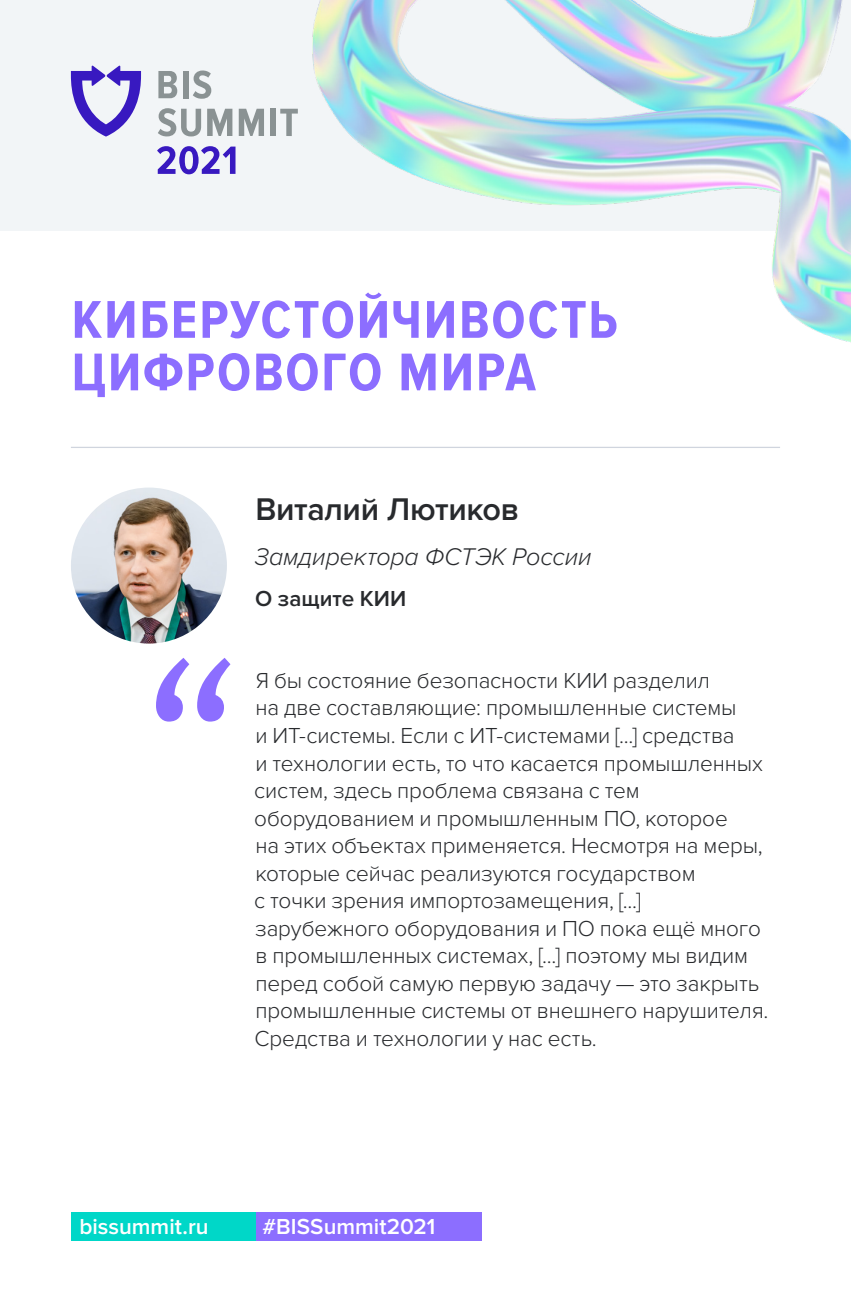
<style>
.page{position:relative;width:851px;height:1312px;background:#fff}
.page>*{position:absolute;margin:0;border:0;box-sizing:border-box;transform-origin:0 0}
.t1{font:700 55px/52.5px "Proxima Nova Cond";letter-spacing:.03em;color:#8c6eff}
.t2{font:600 32.5px "Proxima Nova";letter-spacing:-.015em;color:#282a2d}
.t3{font:italic 300 25px "Proxima Nova";letter-spacing:-.005em;color:#282a2d}
.t4{font:300 22.5px/27.5px "Proxima Nova";letter-spacing:-.005em;color:#282a2d}
.t5{font:600 22.5px "Proxima Nova";color:#fff}
.t6{font:600 22.5px "Proxima Nova";color:#282a2d}
</style>
<div class="page">
<div style="left:0;top:0;width:850px;height:230px;background:#f2f5f7"></div>
<img style="left:312px;top:0;width:538px;height:342px">
<div style="left:255px;top:1212px;width:227px;height:28px;background:#8c6eff"></div>
<div style="left:71px;top:1212px;width:184px;height:28px;background:#00d7c8"></div>
<svg style="left:158px;top:71px;width:19px;height:27px"></svg>
<div style="left:183px;top:71px;width:5px;height:27px;background:#8a9293"></div>
<svg style="left:193px;top:70px;width:18px;height:29px"></svg>
<svg style="left:158px;top:108px;width:43px;height:29px"></svg>
<svg style="left:207px;top:109px;width:25px;height:27px"></svg>
<svg style="left:239px;top:109px;width:25px;height:27px"></svg>
<div style="left:270px;top:109px;width:6px;height:27px;background:#8a9293"></div>
<svg style="left:280px;top:109px;width:18px;height:27px"></svg>
<svg style="left:71px;top:66px;width:70px;height:71px"></svg>
<svg style="left:157px;top:146px;width:78px;height:28px"></svg>
<img style="left:71px;top:487px;width:156px;height:156px;border-radius:78px">
<svg style="left:156px;top:658px;width:74px;height:63px"></svg>
<hr style="left:71px;top:446px;width:709px;height:2px;background:#d0d5de">
<p class="t1" style="left:72px;top:295px;width:547px">КИБЕРУСТОЙЧИВОСТЬ<br>ЦИФРОВОГО МИРА</p>
<p class="t2" style="left:255px;top:490px;width:265px">Виталий Лютиков</p>
<p class="t3" style="left:255px;top:542px;width:338px">Замдиректора ФСТЭК России</p>
<p class="t6" style="left:255px;top:585px;width:152px">О защите КИИ</p>
<p class="t4" style="left:254px;top:666px;width:515px">Я бы состояние безопасности КИИ разделил<br>на две составляющие: промышленные системы<br>и ИТ‑системы. Если с ИТ‑системами [...] средства<br>и технологии есть, то что касается промышленных систем, здесь проблема связана с тем оборудованием и промышленным ПО, которое<br>на этих объектах применяется. Несмотря на меры, которые сейчас реализуются государством<br>с точки зрения импортозамещения, [...] зарубежного оборудования и ПО пока ещё много в промышленных системах, [...] поэтому мы видим перед собой самую первую задачу — это закрыть промышленные системы от внешнего нарушителя.<br>Средства и технологии у нас есть.</p>
<p class="t5" style="left:79px;top:1212px;width:130px">bissummit.ru</p>
<p class="t5" style="left:262px;top:1212px;width:174px">#BISSummit2021</p>
</div>
